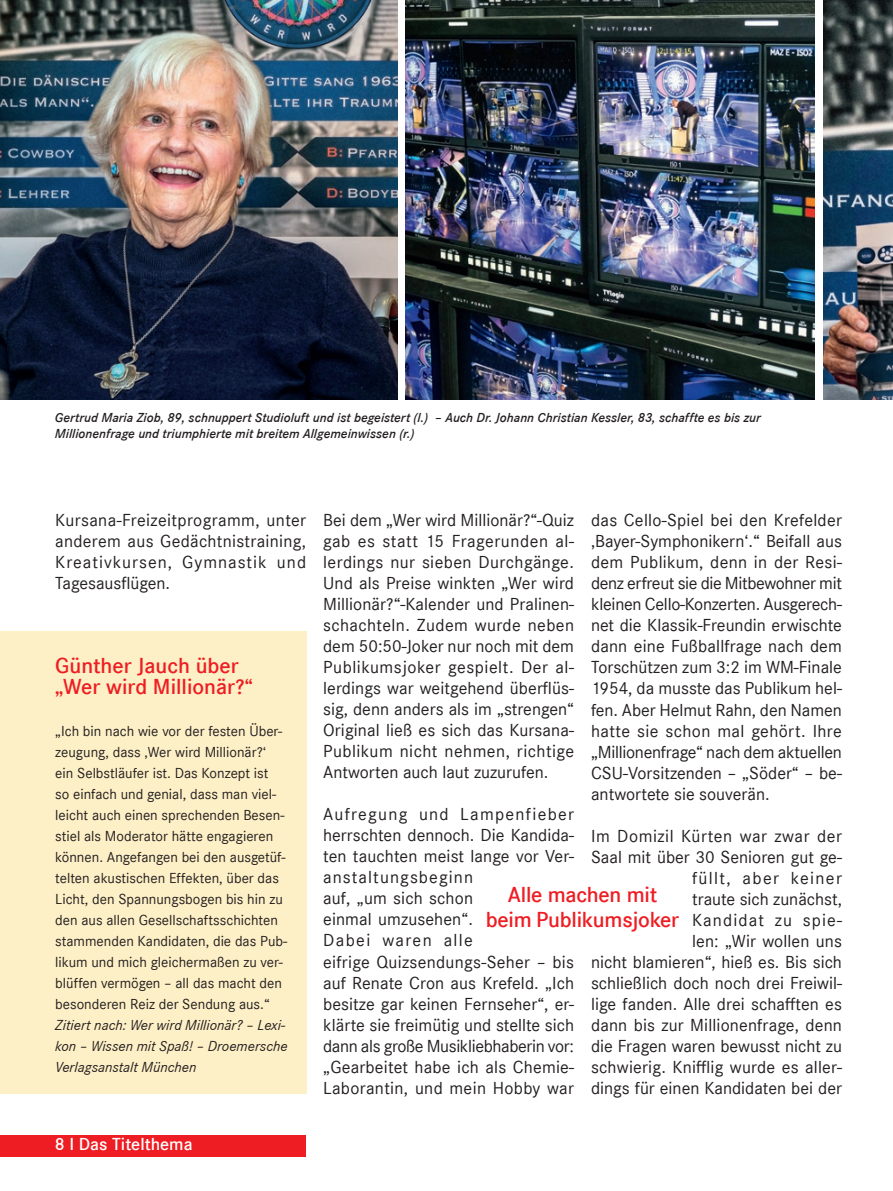
<style>
.page{position:relative;width:893px;height:1191px;background:#fff}
.page>*{position:absolute;margin:0;border:0;box-sizing:border-box;transform-origin:0 0}
.t1{font:600 22.5px/21px "Corporate S";letter-spacing:-.01em;color:#ee1d23}
.t2{font:18px/21px "Corporate S";letter-spacing:.005em;color:#231f20;text-align:justify}
.t3{font:600 18px "Corporate S";color:#fff}
.t4{font:15px/21px "Corporate S";color:#231f20}
.t5{font:italic 15px/21px "Corporate S";color:#231f20}
.t6{font:italic 600 13.5px/16.5px "Corporate S";color:#231f20}
</style>
<div class="page">
<div style="left:0;top:631px;width:306px;height:462px;background:#fef0c6"></div>
<img style="left:0;top:0;width:397px;height:399px">
<img style="left:406px;top:0;width:408px;height:399px">
<img style="left:823px;top:0;width:70px;height:399px">
<div style="left:0;top:1135px;width:306px;height:21px;background:#ee1d23"></div>
<p class="t6" style="left:55px;top:409px;width:708px">Gertrud Maria Ziob, 89, schnuppert Studioluft und ist begeistert (l.) – Auch Dr. Johann Christian Kessler, 83, schaffte es bis zur<br>Millionenfrage und triumphierte mit breitem Allgemeinwissen (r.)</p>
<p class="t2" style="left:55px;top:510px;width:252px">Kursana-Freizeitprogramm, unter anderem aus Gedächtnistraining, Kreativkursen, Gymnastik und Tagesausflügen.</p>
<p class="t1" style="left:55px;top:655px;width:199px">Günther Jauch über „Wer wird Millionär?“</p>
<p class="t4" style="left:55px;top:721px;width:233px">„Ich bin nach wie vor der festen Über&shy;zeugung, dass ‚Wer wird Millionär?‘ ein Selbstläufer ist. Das Konzept ist<br>so einfach und genial, dass man viel&shy;leicht auch einen sprechenden Besen&shy;stiel als Moderator hätte engagieren können. Angefangen bei den ausgetüf&shy;telten akustischen Effekten, über das Licht, den Spannungsbogen bis hin zu den aus allen Gesellschaftsschichten stammenden Kandidaten, die das Pub&shy;likum und mich gleichermaßen zu ver&shy;blüffen vermögen – all das macht den besonderen Reiz der Sendung aus.“</p>
<p class="t5" style="left:55px;top:1015px;width:234px">Zitiert nach: Wer wird Millionär? – Lexi&shy;kon – Wissen mit Spaß! – Droemersche<br>Verlagsanstalt München</p>
<p class="t3" style="left:55px;top:1134px;width:139px">8 I Das Titelthema</p>
<p class="t2" style="left:323px;top:510px;width:252px">Bei dem „Wer wird Millionär?“-Quiz gab es statt 15 Fragerunden al&shy;lerdings nur sieben Durchgänge.<br>Und als Preise winkten „Wer wird Millionär?“-Kalender und Pralinen&shy;schachteln. Zudem wurde neben dem 50:50-Joker nur noch mit dem Publikumsjoker gespielt. Der al&shy;lerdings war weitgehend überflüs&shy;sig, denn anders als im „strengen“ Original ließ es sich das Kursana-Publikum nicht nehmen, richtige Antworten auch laut zuzurufen.</p>
<p class="t2" style="left:323px;top:804px;width:252px;text-align:left">Aufregung und Lampenfieber herrschten dennoch. Die Kandida&shy;ten tauchten meist lange vor Ver&shy;anstaltungsbeginn<br>auf, „um sich schon<br>einmal umzusehen“.<br>Dabei waren alle<br>eifrige Quizsendungs-Seher – bis auf Renate Cron aus Krefeld. „Ich besitze gar keinen Fernseher“, er&shy;klärte sie freimütig und stellte sich dann als große Musikliebhaberin vor: „Gearbeitet habe ich als Chemie-<br>Laborantin, und mein Hobby war</p>
<p class="t2" style="left:591px;top:510px;width:252px">das Cello-Spiel bei den Krefelder ‚Bayer-Symphonikern‘.“ Beifall aus dem Publikum, denn in der Resi&shy;denz erfreut sie die Mitbewohner mit kleinen Cello-Konzerten. Ausgerech&shy;net die Klassik-Freundin erwischte dann eine Fußballfrage nach dem Torschützen zum 3:2 im WM-Finale 1954, da musste das Publikum hel&shy;fen. Aber Helmut Rahn, den Namen hatte sie schon mal gehört. Ihre „Millionenfrage“ nach dem aktuellen CSU-Vorsitzenden – „Söder“ – be&shy;antwortete sie souverän.</p>
<p class="t2" style="left:591px;top:825px;width:252px;text-align:right">Im Domizil Kürten war zwar der<br>Saal mit über 30 Senioren gut ge&shy;füllt, aber keiner<br>traute sich zunächst,<br>Kandidat zu spie-<br>len: „Wir wollen uns<br>nicht blamieren“, hieß es. Bis sich schließlich doch noch drei Freiwil&shy;lige fanden. Alle drei schafften es dann bis zur Millionenfrage, denn die Fragen waren bewusst nicht zu schwierig. Knifflig wurde es aller&shy;dings für einen Kandidaten bei der</p>
<p class="t1" style="left:486px;top:882px;width:195px;line-height:25.2px;text-align:center">Alle machen mit beim Publikumsjoker</p>
</div>
